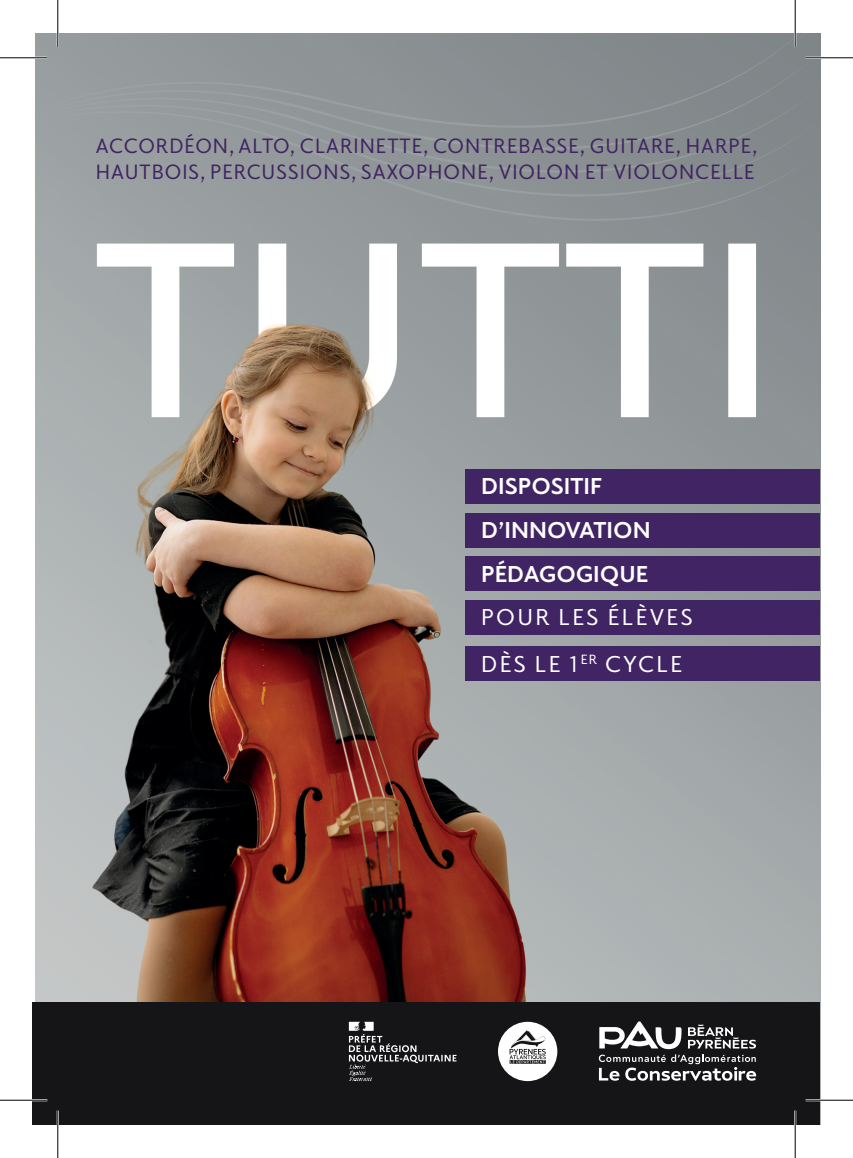
<style>
.page{position:relative;width:853px;height:1158px;background:#fff}
.page>*{position:absolute;margin:0;border:0;box-sizing:border-box;transform-origin:0 0}
.t1{font:700 23.28px/43.8px "Elido";color:#fff}
.t2{font:23.28px/46.2px "Elido";letter-spacing:.1em;color:#fff}
.t3{font:21px/26.2px "Elido";letter-spacing:.05em;color:#412463}
</style>
<div class="page">
<img style="left:35px;top:33px;width:784px;height:969px">
<svg style="left:35px;top:33px;width:777px;height:21px;background:#899092"></svg>
<svg style="left:35px;top:54px;width:782px;height:33px;background:#8b9193"></svg>
<svg style="left:35px;top:87px;width:784px;height:7px;background:#8c9294"></svg>
<svg style="left:35px;top:94px;width:784px;height:110px;background:#8c9294"></svg>
<svg style="left:35px;top:100px;width:782px;height:121px;background:#8f9597"></svg>
<div style="left:33px;top:1002px;width:786px;height:122px;background:#151517"></div>
<div style="left:465px;top:469px;width:354px;height:34px;background:#412463"></div>
<div style="left:465px;top:513px;width:354px;height:34px;background:#412463"></div>
<div style="left:465px;top:556px;width:354px;height:35px;background:#412463"></div>
<div style="left:465px;top:600px;width:354px;height:34px;background:#412463"></div>
<div style="left:465px;top:646px;width:354px;height:34px;background:#412463"></div>
<svg style="left:498px;top:1021px;width:59px;height:59px"></svg>
<svg style="left:349px;top:1021px;width:107px;height:59px"></svg>
<svg style="left:598px;top:1054px;width:157px;height:26px"></svg>
<svg style="left:688px;top:1024px;width:67px;height:24px"></svg>
<svg style="left:599px;top:1021px;width:82px;height:27px"></svg>
<hr style="left:0;top:57px;width:47px;height:2px;background:#fff">
<hr style="left:805px;top:57px;width:47px;height:2px;background:#fff">
<hr style="left:0;top:1098px;width:47px;height:3px;background:#fff">
<hr style="left:805px;top:1098px;width:47px;height:3px;background:#fff">
<hr style="left:57px;top:0;width:2px;height:47px;background:#fff">
<hr style="left:57px;top:1110px;width:2px;height:47px;background:#fff">
<hr style="left:793px;top:0;width:2px;height:47px;background:#fff">
<hr style="left:793px;top:1110px;width:2px;height:47px;background:#fff">
<hr style="left:0;top:57px;width:47px;height:1px;background:#000">
<hr style="left:805px;top:57px;width:47px;height:1px;background:#000">
<hr style="left:0;top:1099px;width:47px;height:1px;background:#000">
<hr style="left:805px;top:1099px;width:47px;height:1px;background:#000">
<hr style="left:57px;top:0;width:1px;height:47px;background:#000">
<hr style="left:57px;top:1110px;width:1px;height:47px;background:#000">
<hr style="left:794px;top:0;width:1px;height:47px;background:#000">
<hr style="left:794px;top:1110px;width:1px;height:47px;background:#000">
<p class="t3" style="left:96px;top:131px;width:663px">ACCORDÉON, ALTO, CLARINETTE, CONTREBASSE, GUITARE, HARPE,<br>HAUTBOIS, PERCUSSIONS, SAXOPHONE, VIOLON ET VIOLONCELLE</p>
<p class="t1" style="left:481px;top:463px;width:171px">DISPOSITIF<br>D’INNOVATION<br>PÉDAGOGIQUE</p>
<p class="t2" style="left:481px;top:593px;width:213px">POUR LES ÉLÈVES<br>DÈS LE 1<sup>ER</sup> CYCLE</p>
</div>
